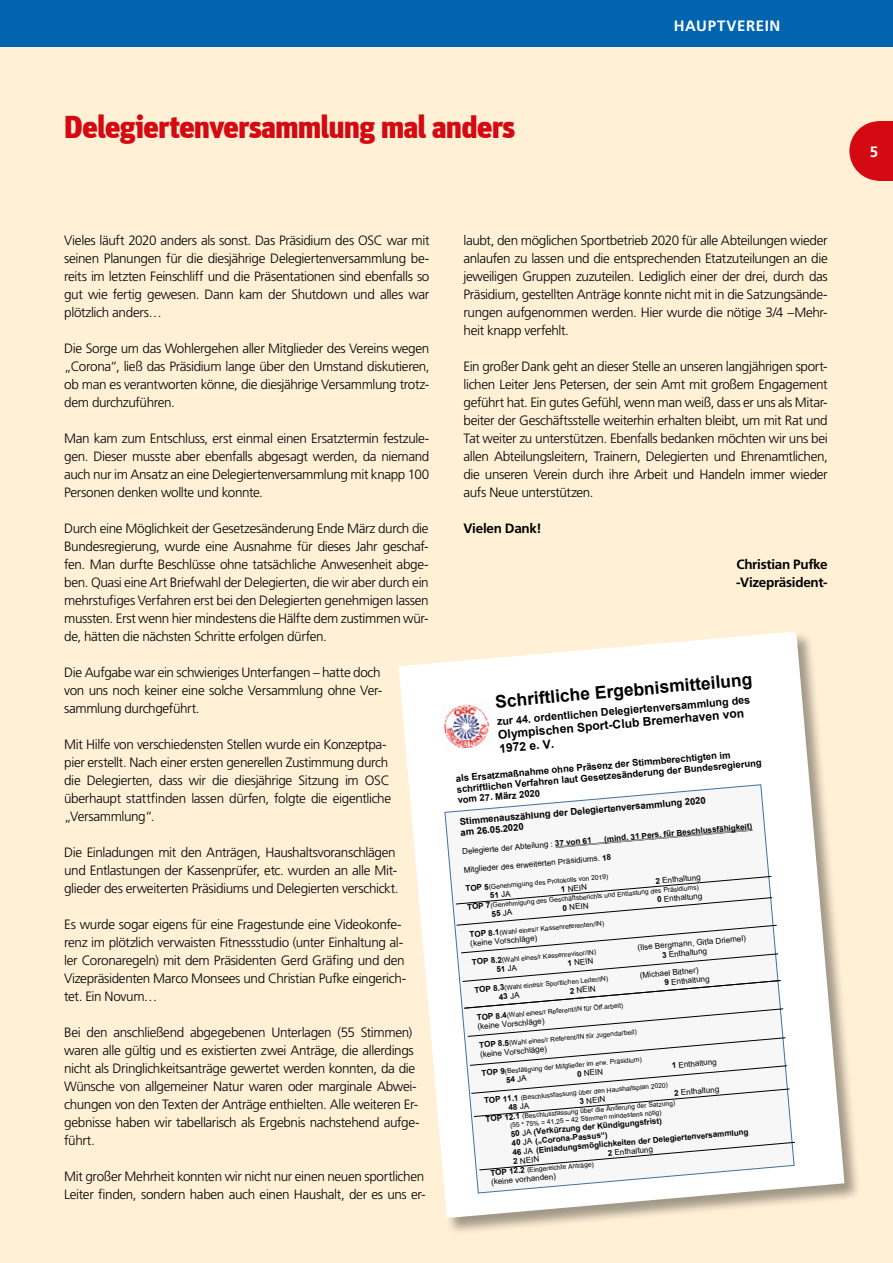
<style>
.page{position:relative;width:893px;height:1263px;background:#fff}
.page>*{position:absolute;margin:0;border:0;box-sizing:border-box;transform-origin:0 0}
.t1{font:900 31.5px "Unit";letter-spacing:-.03em;color:#d50911}
.t2{font:700 17.4px "Arial";color:#000}
.t3{font:700 15px "Frutiger LT Std";letter-spacing:.04em;color:#fff}
.t4{font:300 13.5px/18px "Frutiger LT Std";letter-spacing:-.025em;color:#000;text-align:justify}
.t5{font:700 13.5px/18px "Frutiger LT Std";letter-spacing:-.02em;color:#000}
.t6{font:700 12px/14px "Arial";color:#000}
.t7{font:700 10.65px "Arial";color:#000}
.t8{font:700 9.45px/10.8px "Arial";color:#000}
.t9{font:8.1px "Arial";color:#000}
.t10{font:700 8.1px/9.3px "Arial";color:#000}
.t11{font:6.75px/8.1px "Arial";color:#000}
.s1{font-weight:700}
.s2{font-weight:700;font-size:8.1px}
.s3{font-weight:400}
</style>
<div class="page">
<div style="left:0;top:47px;width:893px;height:1216px;background:#fff0d6"></div>
<div style="left:398px;top:631px;width:464px;height:604px;background:#000;opacity:.37"></div>
<svg style="left:398px;top:631px;width:446px;height:587px"></svg>
<svg style="left:445px;top:784px;width:349px;height:409px"></svg>
<img style="left:441px;top:701px;width:52px;height:51px">
<svg style="left:555px;top:829px;width:198px;height:19px"></svg>
<svg style="left:479px;top:1142px;width:316px;height:28px"></svg>
<svg style="left:455px;top:876px;width:335px;height:241px"></svg>
<div style="left:0;top:0;width:893px;height:47px;background:#0064b0"></div>
<svg style="left:849px;top:121px;width:29px;height:60px;background:#df4040"></svg>
<div style="left:878px;top:121px;width:15px;height:60px;background:#d50911"></div>
<h1 class="t1" style="left:64px;top:107px;width:453px">Delegiertenversammlung mal anders</h1>
<p class="t3" style="left:739px;top:17px;width:42px">JUDO</p>
<p class="t3" style="left:674px;top:17px;width:108px">HAUPTVEREIN</p>
<p class="t4" style="left:64px;top:231px;width:367px">Vieles läuft 2020 anders als sonst. Das Präsidium des OSC war mit seinen Planungen für die diesjährige Delegiertenversammlung be&shy;reits im letzten Feinschliff und die Präsentationen sind ebenfalls so gut wie fertig gewesen. Dann kam der Shutdown und alles war plötzlich anders…</p>
<p class="t4" style="left:64px;top:339px;width:367px">Die Sorge um das Wohlergehen aller Mitglieder des Vereins wegen „Corona“, ließ das Präsidium lange über den Umstand diskutieren, ob man es verantworten könne, die diesjährige Versammlung trotz&shy;dem durchzuführen.</p>
<p class="t4" style="left:64px;top:429px;width:367px">Man kam zum Entschluss, erst einmal einen Ersatztermin festzule&shy;gen. Dieser musste aber ebenfalls abgesagt werden, da niemand auch nur im Ansatz an eine Delegiertenversammlung mit knapp 100<br>Personen denken wollte und konnte.</p>
<p class="t4" style="left:64px;top:519px;width:366px">Durch eine Möglichkeit der Gesetzesänderung Ende März durch die Bundesregierung, wurde eine Ausnahme für dieses Jahr geschaf&shy;fen. Man durfte Beschlüsse ohne tatsächliche Anwesenheit abge&shy;ben. Quasi eine Art Briefwahl der Delegierten, die wir aber durch ein mehrstufiges Verfahren erst bei den Delegierten genehmigen lassen mussten. Erst wenn hier mindestens die Hälfte dem zustimmen wür&shy;de, hätten die nächsten Schritte erfolgen dürfen.</p>
<p class="t4" style="left:64px;top:663px;width:320px">Die Aufgabe war ein schwieriges Unterfangen – hatte doch von uns noch keiner eine solche Versammlung ohne Ver&shy;sammlung durchgeführt.</p>
<p class="t4" style="left:64px;top:735px;width:328px;text-align:left">Mit Hilfe von verschiedensten Stellen wurde ein Konzeptpa&shy;pier erstellt. Nach einer ersten generellen Zustimmung durch die Delegierten, dass wir die diesjährige Sitzung im OSC überhaupt stattfinden lassen dürfen, folgte die eigentliche „Versammlung“.</p>
<p class="t4" style="left:64px;top:843px;width:336px;text-align:left">Die Einladungen mit den Anträgen, Haushaltsvoranschlägen und Entlastungen der Kassenprüfer, etc. wurden an alle Mit&shy;glieder des erweiterten Präsidiums und Delegierten verschickt.</p>
<p class="t4" style="left:64px;top:915px;width:343px;text-align:left">Es wurde sogar eigens für eine Fragestunde eine Videokonfe&shy;renz im plötzlich verwaisten Fitnessstudio (unter Einhaltung al&shy;ler Coronaregeln) mit dem Präsidenten Gerd Gräfing und den Vizepräsidenten Marco Monsees und Christian Pufke eingerich&shy;tet. Ein Novum…</p>
<p class="t4" style="left:64px;top:1023px;width:357px;text-align:left">Bei den anschließend abgegebenen Unterlagen (55 Stimmen) waren alle gültig und es existierten zwei Anträge, die allerdings nicht als Dringlichkeitsanträge gewertet werden konnten, da die Wünsche von allgemeiner Natur waren oder marginale Abwei&shy;chungen von den Texten der Anträge enthielten. Alle weiteren Er&shy;gebnisse haben wir tabellarisch als Ergebnis nachstehend aufge&shy;führt.</p>
<p class="t4" style="left:64px;top:1167px;width:363px">Mit großer Mehrheit konnten wir nicht nur einen neuen sportlichen<br>Leiter finden, sondern haben auch einen Haushalt, der es uns er-</p>
<p class="t4" style="left:463px;top:231px;width:366px">laubt, den möglichen Sportbetrieb 2020 für alle Abteilungen wieder anlaufen zu lassen und die entsprechenden Etatzuteilungen an die jeweiligen Gruppen zuzuteilen. Lediglich einer der drei, durch das Präsidium, gestellten Anträge konnte nicht mit in die Satzungsände&shy;rungen aufgenommen werden. Hier wurde die nötige 3/4 –Mehr&shy;heit knapp verfehlt.</p>
<p class="t4" style="left:463px;top:357px;width:366px">Ein großer Dank geht an dieser Stelle an unseren langjährigen sport&shy;lichen Leiter Jens Petersen, der sein Amt mit großem Engagement geführt hat. Ein gutes Gefühl, wenn man weiß, dass er uns als Mitar&shy;beiter der Geschäftsstelle weiterhin erhalten bleibt, um mit Rat und Tat weiter zu unterstützen. Ebenfalls bedanken möchten wir uns bei allen Abteilungsleitern, Trainern, Delegierten und Ehrenamtlichen, die unseren Verein durch ihre Arbeit und Handeln immer wieder aufs Neue unterstützen.</p>
<p class="t5" style="left:463px;top:519px;width:80px">Vielen Dank!</p>
<p class="t5" style="left:736px;top:555px;width:93px">Christian Pufke -Vizepräsident-</p>
<p class="t2" style="left:494px;top:689px;width:259px;rotate:-5deg">Schriftliche Ergebnismitteilung</p>
<p class="t7" style="left:496px;top:714px;width:255px;rotate:-5deg">zur 44. ordentlichen Delegiertenversammlung des</p>
<p class="t6" style="left:498px;top:728px;width:248px;rotate:-5deg">Olympischen Sport-Club Bremerhaven von<br>1972 e. V.</p>
<p class="t8" style="left:455px;top:773px;width:307px;rotate:-5deg">als Ersatzmaßnahme ohne Präsenz der Stimmberechtigten im schriftlichen Verfahren laut Gesetzesänderung der Bundesregierung vom 27. März 2020</p>
<p class="t8" style="left:459px;top:816px;width:248px;rotate:-5deg">Stimmenauszählung der Delegiertenversammlung 2020 am 26.05.2020</p>
<p class="t9" style="left:462px;top:846px;width:131px;rotate:-5deg">Delegierte der Abteilung : <span class="s1">37 von 61</span></p>
<p class="t10" style="left:604px;top:834px;width:150px;rotate:-5deg">(mind. 31 Pers. für Beschlussfähigkeit)</p>
<p class="t9" style="left:463px;top:864px;width:149px;rotate:-5deg">Mitglieder des erweiterten Präsidiums. <span class="s1">18</span></p>
<p class="t11" style="left:465px;top:885px;width:145px;rotate:-5deg"><span class="s2">TOP 5</span>(Genehmigung des Protokolls von 2019)</p>
<p class="t10" style="left:490px;top:891px;width:22px;rotate:-5deg">51 <span class="s3">JA</span></p>
<p class="t9" style="left:655px;top:875px;width:47px;rotate:-5deg"><span class="s1">2</span> Enthaltung</p>
<p class="t11" style="left:467px;top:903px;width:234px;rotate:-5deg"><span class="s2">TOP 7</span>(Genehmigung des Geschäftsberichts und Entlastung des Präsidiums)</p>
<p class="t10" style="left:491px;top:909px;width:22px;rotate:-5deg">55 <span class="s3">JA</span></p>
<p class="t9" style="left:560px;top:884px;width:28px;rotate:-5deg"><span class="s1">1</span> NEIN</p>
<p class="t9" style="left:657px;top:894px;width:47px;rotate:-5deg"><span class="s1">0</span> Enthaltung</p>
<p class="t9" style="left:562px;top:902px;width:28px;rotate:-5deg"><span class="s1">0</span> NEIN</p>
<p class="t11" style="left:469px;top:931px;width:136px;rotate:-5deg"><span class="s2">TOP 8.1</span>(Wahl eines/r Kassenreferenten/IN)</p>
<p class="t9" style="left:470px;top:938px;width:69px;rotate:-5deg">(keine Vorschläge)</p>
<p class="t11" style="left:472px;top:958px;width:126px;rotate:-5deg"><span class="s2">TOP 8.2</span>(Wahl eines/r Kassenrevisor/IN)</p>
<p class="t9" style="left:567px;top:957px;width:28px;rotate:-5deg"><span class="s1">1</span> NEIN</p>
<p class="t10" style="left:496px;top:965px;width:22px;rotate:-5deg">51 <span class="s3">JA</span></p>
<p class="t11" style="left:474px;top:986px;width:136px;rotate:-5deg"><span class="s2">TOP 8.3</span>(Wahl eines/r Sportlichen Leiter/IN)</p>
<p class="t9" style="left:569px;top:985px;width:28px;rotate:-5deg"><span class="s1">2</span> NEIN</p>
<p class="t10" style="left:498px;top:992px;width:22px;rotate:-5deg">43 <span class="s3">JA</span></p>
<p class="t9" style="left:637px;top:942px;width:110px;rotate:-5deg">(Ilse Bergmann, Gitta Driemel)</p>
<p class="t9" style="left:662px;top:949px;width:47px;rotate:-5deg"><span class="s1">3</span> Enthaltung</p>
<p class="t9" style="left:640px;top:970px;width:60px;rotate:-5deg">(Michael Bittner)</p>
<p class="t9" style="left:664px;top:977px;width:47px;rotate:-5deg"><span class="s1">9</span> Enthaltung</p>
<p class="t11" style="left:477px;top:1014px;width:148px;rotate:-5deg"><span class="s2">TOP 8.4</span>(Wahl eines/r Referent/IN für Öff.arbeit)</p>
<p class="t9" style="left:477px;top:1021px;width:69px;rotate:-5deg">(keine Vorschläge)</p>
<p class="t11" style="left:479px;top:1041px;width:160px;rotate:-5deg"><span class="s2">TOP 8.5</span>(Wahl eines/r Referent/IN für Jugendarbeit)</p>
<p class="t9" style="left:480px;top:1049px;width:69px;rotate:-5deg">(keine Vorschläge)</p>
<p class="t11" style="left:481px;top:1069px;width:162px;rotate:-5deg"><span class="s2">TOP 9</span>(Bestätigung der Mitglieder im erw. Präsidium)</p>
<p class="t10" style="left:506px;top:1075px;width:22px;rotate:-5deg">54 <span class="s3">JA</span></p>
<p class="t9" style="left:671px;top:1060px;width:47px;rotate:-5deg"><span class="s1">1</span> Enthaltung</p>
<p class="t9" style="left:577px;top:1068px;width:28px;rotate:-5deg"><span class="s1">0</span> NEIN</p>
<p class="t11" style="left:484px;top:1097px;width:186px;rotate:-5deg"><span class="s2">TOP 11.1</span> (Beschlussfassung über den Haushaltsplan 2020)</p>
<p class="t10" style="left:508px;top:1103px;width:22px;rotate:-5deg">48 <span class="s3">JA</span></p>
<p class="t9" style="left:674px;top:1087px;width:47px;rotate:-5deg"><span class="s1">2</span> Enthaltung</p>
<p class="t11" style="left:509px;top:1113px;width:168px;text-indent:-24px;rotate:-5deg"><span class="s2">TOP 12.1</span> (Beschlussfassung über die Änderung der Satzung) (55 * 75% = 41,25 ~ 42 Stimmen mindestens nötig)</p>
<p class="t9" style="left:579px;top:1096px;width:28px;rotate:-5deg"><span class="s1">3</span> NEIN</p>
<p class="t10" style="left:510px;top:1129px;width:238px;rotate:-5deg">50 <span class="s3">JA</span> (Verkürzung der Kündigungsfrist)<br>40 <span class="s3">JA</span> („Corona-Passus“)<br>46 <span class="s3">JA</span> (Einladungsmöglichkeiten der Delegiertenversammlung 2 <span class="s3">NEIN</span></p>
<p class="t9" style="left:607px;top:1147px;width:47px;rotate:-5deg"><span class="s1">2</span> Enthaltung</p>
<p class="t11" style="left:490px;top:1169px;width:105px;rotate:-5deg"><span class="s2">TOP 12.2</span> (Eingereichte Anträge)</p>
<p class="t9" style="left:491px;top:1176px;width:66px;rotate:-5deg">(keine vorhanden)</p>
<p class="t3" style="left:870px;top:143px;width:10px">5</p>
</div>
